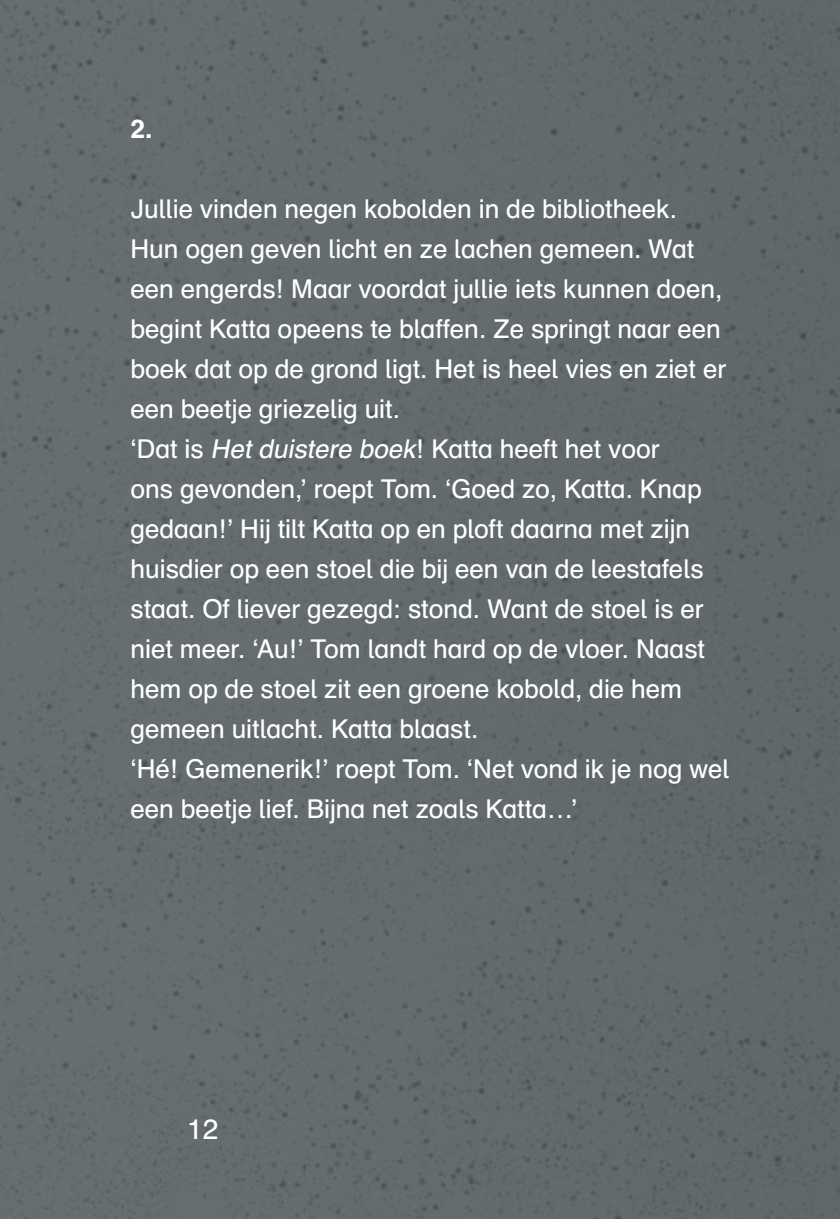
<style>
.page{position:relative;width:840px;height:1219px;background:#fff}
.page>*{position:absolute;margin:0;border:0;box-sizing:border-box;transform-origin:0 0}
.t1{font:28px "Schulbuch Nord Pro";color:#fff}
._6_2_Grundschrift{font:26px/40px "Schulbuch Nord Pro";color:#fff}
._5_Kapitelüberschrif{font:700 26px "Schulbuch Nord Pro";color:#fff}
.s1{font-style:italic}
</style>
<div class="page">
<div style="left:0;top:0;width:839px;height:1219px;background:#636b6e"></div>
<p class="_5_Kapitelüberschrif" style="left:130px;top:110px;width:23px">2.</p>
<p class="_6_2_Grundschrift" style="left:130px;top:188px;width:597px">Jullie vinden negen kobolden in de bibliotheek.<br>Hun ogen geven licht en ze lachen gemeen. Wat een engerds! Maar voordat jullie iets kunnen doen, begint Katta opeens te blaffen. Ze springt naar een boek dat op de grond ligt. Het is heel vies en ziet er een beetje griezelig uit.</p>
<p class="_6_2_Grundschrift" style="left:130px;top:428px;width:575px">‘Dat is <span class="s1">Hetduistere boek</span>! Katta heeft het voor ons gevonden,’ roept Tom. ‘Goed zo, Katta. Knap gedaan!’ Hij tilt Katta op en ploft daarna met zijn huisdier op een stoel die bij een van de leestafels staat. Of liever gezegd: stond. Want de stoel is er niet meer. ‘Au!’ Tom landt hard op de vloer. Naast hem op de stoel zit een groene kobold, die hem gemeen uitlacht. Katta blaast.</p>
<p class="_6_2_Grundschrift" style="left:130px;top:748px;width:600px">‘Hé! Gemenerik!’ roept Tom. ‘Net vond ik je nog wel een beetje lief. Bijna net zoals Katta…’</p>
<p class="t1" style="left:187px;top:1109px;width:33px">12</p>
</div>
